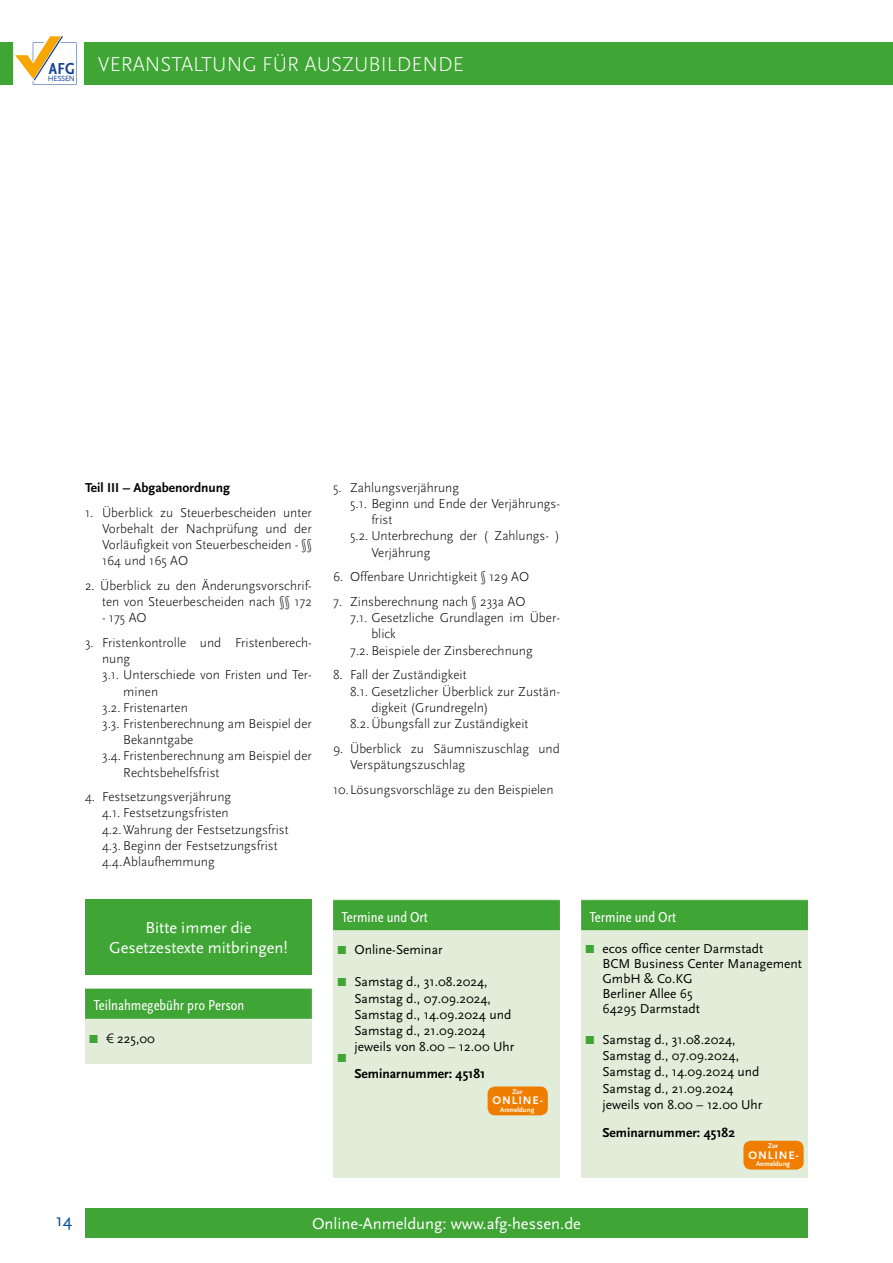
<style>
.page{position:relative;width:893px;height:1263px;background:#fff}
.page>*{position:absolute;margin:0;border:0;box-sizing:border-box;transform-origin:0 0}
.t1{font:300 21px "Scala Sans";color:#fff}
.t2{font:18px "Scala Sans";color:#004f9f}
.t3{font:16.5px/19.8px "Scala Sans";color:#fff;text-align:center}
.t4{font:15px "Scala Sans Cond";color:#fff}
.t5{font:300 13.5px/16.2px "Scala Sans";color:#000}
.t6{font:13.5px/16.2px "Scala Sans";color:#000}
.t7{font:700 13.5px "Scala Sans";color:#000}
.t8{font:700 11.55px "Scala Sans";letter-spacing:.08em;color:#fff}
.t9{font:7.8px "Scala Sans";letter-spacing:-.05em;color:#164194}
.t10{font:700 7.05px "Scala Sans";color:#fff}
.s1{font-family:"Frutiger LT Std";font-weight:300}
</style>
<div class="page">
<div style="left:0;top:43px;width:893px;height:42px;background:#3fa535"></div>
<div style="left:13px;top:32px;width:70px;height:64px;background:#fff"></div>
<svg style="left:15px;top:36px;width:61px;height:49px"></svg>
<div style="left:85px;top:1208px;width:723px;height:29px;background:#3fa535"></div>
<div style="left:85px;top:988px;width:227px;height:76px;background:#e2edd9"></div>
<div style="left:85px;top:989px;width:227px;height:30px;background:#3fa535"></div>
<div style="left:85px;top:899px;width:227px;height:76px;background:#3fa535"></div>
<div style="left:581px;top:899px;width:227px;height:279px;background:#e2edd9"></div>
<div style="left:581px;top:900px;width:227px;height:30px;background:#3fa535"></div>
<div style="left:333px;top:899px;width:227px;height:279px;background:#e2edd9"></div>
<div style="left:333px;top:900px;width:227px;height:30px;background:#3fa535"></div>
<div style="left:743px;top:1141px;width:61px;height:28px;background:#ef7d00;border-radius:8px"></div>
<div style="left:488px;top:1086px;width:60px;height:29px;background:#ef7d00;border-radius:8px"></div>
<h1 class="t1" style="left:49px;top:53px;width:417px"><sub>AFG</sub> VERANSTALTUNG FÜR AUSZUBILDENDE</h1>
<p class="t9" style="left:48px;top:74px;width:28px">HESSEN</p>
<p class="t7" style="left:85px;top:480px;width:147px">Teil III – Abgabenordnung</p>
<p class="t5" style="left:102px;top:504px;width:211px;text-align:justify;text-indent:-17px">1. Überblick zu Steuerbescheiden unter Vorbehalt der Nachprüfung und der Vorläufigkeit von Steuerbescheiden - §§ 164 und 165 AO</p>
<p class="t5" style="left:85px;top:577px;width:228px;text-align:right">2. Überblick zu den Änderungsvorschrif&shy;ten von Steuerbescheiden nach §§ 172</p>
<p class="t5" style="left:102px;top:610px;width:46px">- 175 AO</p>
<p class="t5" style="left:85px;top:635px;width:228px">3. Fristenkontrolle und Fristenberech-</p>
<p class="t5" style="left:102px;top:651px;width:30px">nung</p>
<p class="t5" style="left:102px;top:667px;width:211px">3.1. Unterschiede von Fristen und Ter-</p>
<p class="t5" style="left:123px;top:683px;width:36px">minen</p>
<p class="t5" style="left:102px;top:699px;width:87px">3.2. Fristenarten</p>
<p class="t5" style="left:102px;top:716px;width:211px">3.3. Fristenberechnung am Beispiel der</p>
<p class="t5" style="left:123px;top:732px;width:72px">Bekanntgabe</p>
<p class="t5" style="left:102px;top:748px;width:211px">3.4. Fristenberechnung am Beispiel der</p>
<p class="t5" style="left:123px;top:764px;width:98px">Rechtsbehelfsfrist</p>
<p class="t5" style="left:102px;top:789px;width:188px;text-indent:-17px">4. Festsetzungsverjährung<br>4.1. Festsetzungsfristen<br>4.2.Wahrung der Festsetzungsfrist<br>4.3. Beginn der Festsetzungsfrist<br>4.4.Ablaufhemmung</p>
<p class="t3" style="left:109px;top:918px;width:180px">Bitte immer die<br>Gesetzestexte mitbringen!</p>
<p class="t4" style="left:94px;top:997px;width:152px">Teilnahmegebühr pro Person</p>
<p class="t6" style="left:106px;top:1030px;width:50px"><span class="s1">€</span> 225,00</p>
<p class="t5" style="left:333px;top:479px;width:128px">5. Zahlungsverjährung</p>
<p class="t5" style="left:350px;top:496px;width:211px">5.1. Beginn und Ende der Verjährungs-</p>
<p class="t5" style="left:371px;top:512px;width:22px">frist</p>
<p class="t5" style="left:350px;top:528px;width:211px">5.2. Unterbrechung der ( Zahlungs- )</p>
<p class="t5" style="left:371px;top:544px;width:61px">Verjährung</p>
<p class="t5" style="left:333px;top:569px;width:198px">6. Offenbare Unrichtigkeit § 129 AO</p>
<p class="t5" style="left:333px;top:594px;width:194px">7. Zinsberechnung nach § 233a AO</p>
<p class="t5" style="left:350px;top:610px;width:211px">7.1. Gesetzliche Grundlagen im Über-</p>
<p class="t5" style="left:371px;top:626px;width:26px">blick</p>
<p class="t5" style="left:350px;top:642px;width:184px">7.2. Beispiele der Zinsberechnung</p>
<p class="t5" style="left:333px;top:667px;width:135px">8. Fall der Zuständigkeit</p>
<p class="t5" style="left:350px;top:683px;width:211px">8.1. Gesetzlicher Überblick zur Zustän-</p>
<p class="t5" style="left:371px;top:699px;width:119px">digkeit (Grundregeln)</p>
<p class="t5" style="left:350px;top:716px;width:180px">8.2.Übungsfall zur Zuständigkeit</p>
<p class="t5" style="left:350px;top:740px;width:211px;text-indent:-17px">9. Überblick zu Säumniszuschlag und<br>Verspätungszuschlag</p>
<p class="t5" style="left:333px;top:781px;width:222px">10.Lösungsvorschläge zu den Beispielen</p>
<p class="t4" style="left:342px;top:909px;width:88px">Termine und Ort</p>
<p class="t6" style="left:354px;top:942px;width:90px">Online-Seminar</p>
<p class="t6" style="left:354px;top:974px;width:161px">Samstag d., 31.08.2024,<br>Samstag d., 07.09.2024,<br>Samstag d., 14.09.2024 und<br>Samstag d., 21.09.2024 jeweils von 8.00 – 12.00 Uhr</p>
<p class="t7" style="left:354px;top:1066px;width:133px">Seminarnummer: 45181</p>
<p class="t10" style="left:512px;top:1087px;width:12px">Zur</p>
<p class="t8" style="left:493px;top:1094px;width:52px">ONLINE-</p>
<p class="t10" style="left:500px;top:1106px;width:36px">Anmeldung</p>
<p class="t4" style="left:590px;top:909px;width:88px">Termine und Ort</p>
<p class="t6" style="left:602px;top:941px;width:201px;line-height:15px">ecos office center Darmstadt<br>BCM Business Center Management<br>GmbH &amp; Co.KG<br>Berliner Allee 65<br>64295 Darmstadt</p>
<p class="t6" style="left:602px;top:1032px;width:161px">Samstag d., 31.08.2024,<br>Samstag d., 07.09.2024,<br>Samstag d., 14.09.2024 und<br>Samstag d., 21.09.2024 jeweils von 8.00 – 12.00 Uhr</p>
<p class="t7" style="left:602px;top:1125px;width:134px">Seminarnummer: 45182</p>
<p class="t10" style="left:768px;top:1142px;width:12px">Zur</p>
<p class="t8" style="left:748px;top:1148px;width:52px">ONLINE-</p>
<p class="t10" style="left:756px;top:1160px;width:36px">Anmeldung</p>
<h2 class="t2" style="left:56px;top:1210px;width:18px">14</h2>
<p class="t3" style="left:312px;top:1214px;width:270px">Online-Anmeldung: www.afg-hessen.de</p>
</div>
